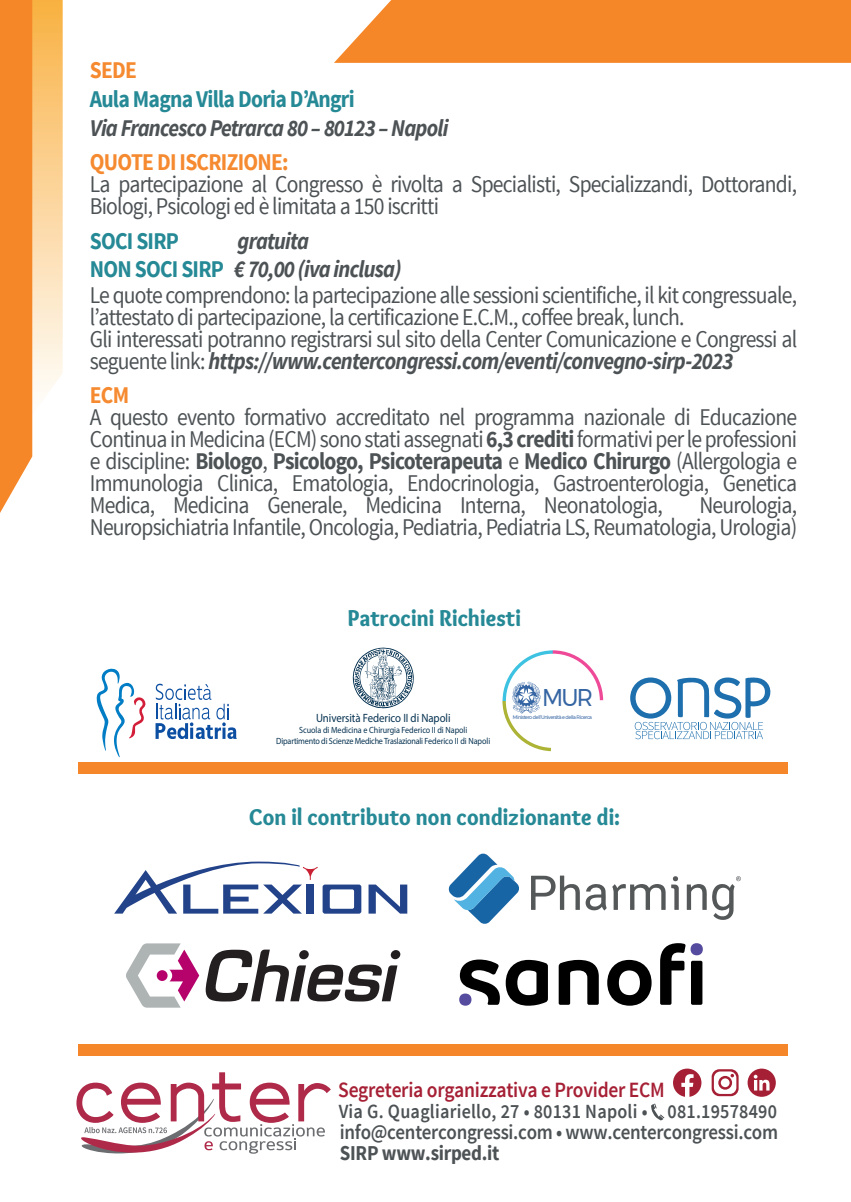
<style>
.page{position:relative;width:851px;height:1202px;background:#fff}
.page>*{position:absolute;margin:0;border:0;box-sizing:border-box;transform-origin:0 0}
.t1{font:24.2px "Montserrat";color:#3565a3;scale:.93 1}
.t2{font:24px/22px "Source Sans Pro";letter-spacing:-.035em;color:#4d5255;scale:.9 1}
.t3{font:italic 700 24px/28.8px "Source Sans Pro";letter-spacing:-.035em;color:#4d5255;scale:.9 1}
.t4{font:700 24px "Source Sans Pro";letter-spacing:-.035em;color:#268996;scale:.9 1}
.t5{font:700 24px "Source Sans Pro";letter-spacing:-.035em;color:#f58a30;scale:.9 1}
.t6{font:900 23.8px "Overlock";letter-spacing:.01em;color:#268996;scale:.9 1}
.t7{font:600 21.8px "Source Sans Pro";letter-spacing:-.015em;color:#a62035;scale:.9 1}
.t8{font:600 21.2px "Source Sans Pro";letter-spacing:-.015em;color:#4d5255;scale:.9 1}
.t9{font:700 21.2px "Source Sans Pro";letter-spacing:-.015em;color:#4d5255;scale:.9 1}
.t10{font:600 20px "Source Sans Pro";letter-spacing:.015em;color:#4d5255;scale:.9 1}
.t11{font:12px "Myriad Pro";letter-spacing:-.005em;color:#063251;scale:.9 1}
.t12{font:9px/11.6px "Myriad Pro";letter-spacing:-.005em;color:#063251;text-align:center;scale:.9 1}
.t13{font:5.2px "Montserrat";letter-spacing:-.075em;color:#3565a3;scale:.95 1}
.s1{font-style:normal;color:#268996}
.s2{font-weight:700;font-style:italic}
.s3{font-weight:700}
</style>
<div class="page">
<svg style="left:334px;top:0;width:516px;height:63px;background:#f58e35"></svg>
<svg style="left:630px;top:677px;width:141px;height:62px"></svg>
<div style="left:79px;top:762px;width:708px;height:12px;background:#f5872a"></div>
<div style="left:79px;top:1045px;width:708px;height:11px;background:#f5872a"></div>
<svg style="left:651px;top:1104px;width:13px;height:17px"></svg>
<svg style="left:76px;top:1072px;width:255px;height:82px"></svg>
<svg style="left:673px;top:1068px;width:28px;height:29px"></svg>
<svg style="left:711px;top:1069px;width:27px;height:27px"></svg>
<svg style="left:747px;top:1069px;width:28px;height:28px"></svg>
<svg style="left:97px;top:669px;width:48px;height:88px"></svg>
<svg style="left:155px;top:684px;width:82px;height:55px"></svg>
<svg style="left:353px;top:648px;width:60px;height:60px"></svg>
<svg style="left:502px;top:650px;width:101px;height:101px"></svg>
<svg style="left:448px;top:853px;width:71px;height:71px"></svg>
<svg style="left:531px;top:875px;width:75px;height:36px"></svg>
<svg style="left:686px;top:884px;width:20px;height:26px"></svg>
<svg style="left:612px;top:884px;width:53px;height:26px"></svg>
<svg style="left:671px;top:876px;width:7px;height:34px"></svg>
<svg style="left:712px;top:876px;width:28px;height:44px"></svg>
<svg style="left:368px;top:884px;width:39px;height:30px"></svg>
<svg style="left:114px;top:862px;width:247px;height:52px"></svg>
<svg style="left:460px;top:959px;width:88px;height:47px"></svg>
<svg style="left:558px;top:960px;width:40px;height:45px"></svg>
<svg style="left:607px;top:960px;width:44px;height:46px"></svg>
<div style="left:690px;top:961px;width:12px;height:44px;background:#000001;border-radius:2px"></div>
<svg style="left:660px;top:943px;width:25px;height:62px"></svg>
<div style="left:459px;top:993px;width:12px;height:13px;background:#554c9f;border-radius:50%"></div>
<div style="left:690px;top:943px;width:12px;height:12px;background:#554c9f;border-radius:50%"></div>
<svg style="left:206px;top:950px;width:191px;height:51px"></svg>
<svg style="left:126px;top:943px;width:73px;height:65px"></svg>
<div style="left:157px;top:970px;width:10px;height:11px;background:#b6036c;border-radius:50%"></div>
<div style="left:299px;top:950px;width:10px;height:9px;background:#231f20;border-radius:50%"></div>
<div style="left:390px;top:950px;width:10px;height:9px;background:#231f20;border-radius:50%"></div>
<svg style="left:0;top:0;width:63px;height:513px"></svg>
<p class="t5" style="left:90px;top:55px;width:54px">SEDE</p>
<p class="t4" style="left:90px;top:84px;width:296px">Aula Magna Villa Doria D’Angri</p>
<p class="t3" style="left:90px;top:113px;width:400px">Via Francesco Petrarca 80 – 80123 – Napoli</p>
<p class="t5" style="left:90px;top:146px;width:222px">QUOTE DI ISCRIZIONE:</p>
<p class="t2" style="left:90px;top:173px;width:787px">La partecipazione al Congresso è rivolta a Specialisti, Specializzandi, Dottorandi,<br>Biologi, Psicologi ed è limitata a 150 iscritti</p>
<p class="t4" style="left:90px;top:225px;width:101px">SOCI SIRP</p>
<p class="t3" style="left:90px;top:226px;width:348px;text-indent:148px">gratuita<br><span class="s1">NON SOCI SIRP</span> € 70,00 (iva inclusa)</p>
<p class="t2" style="left:90px;top:285px;width:787px">Le quote comprendono: la partecipazione alle sessioni scientifiche, il kit congressuale, l’attestato di partecipazione, la certificazione E.C.M., coffee break, lunch.<br>Gli interessati potranno registrarsi sul sito della Center Comunicazione e Congressi al seguente link: <span class="s2">https://www.centercongressi.com/eventi/convegno-sirp-2023</span></p>
<p class="t5" style="left:90px;top:380px;width:45px">ECM</p>
<p class="t2" style="left:90px;top:407px;width:787px;text-align:justify">A questo evento formativo accreditato nel programma nazionale di Educazione Continua in Medicina (ECM) sono stati assegnati <span class="s3">6,3 crediti</span> formativi per le professioni e discipline: <span class="s3">Biologo</span>, <span class="s3">Psicologo, Psicoterapeuta</span> e <span class="s3">Medico Chirurgo</span> (Allergologia e Immunologia Clinica, Ematologia, Endocrinologia, Gastroenterologia, Genetica Medica, Medicina Generale, Medicina Interna, Neonatologia,</p>
<p class="t2" style="left:90px;top:495px;width:787px;text-align:right">Neurologia,<br>Neuropsichiatria Infantile, Oncologia, Pediatria, Pediatria LS, Reumatologia, Urologia)</p>
<p class="t6" style="left:348px;top:603px;width:193px">Patrocini Richiesti</p>
<p class="t11" style="left:316px;top:711px;width:151px">Università Federico II di Napoli</p>
<p class="t12" style="left:276px;top:724px;width:239px">Scuola di Medicina e Chirurgia Federico II di Napoli<br>Dipartimento di Scienze Mediche Traslazionali Federico II di Napoli</p>
<p class="t1" style="left:542px;top:679px;width:56px">MUR</p>
<p class="t13" style="left:512px;top:713px;width:85px">Ministero dell’Università e della Ricerca</p>
<p class="t6" style="left:249px;top:802px;width:413px">Con il contributo non condizionante di:</p>
<p class="t7" style="left:338px;top:1076px;width:364px">Segreteria organizzativa e Provider ECM</p>
<p class="t8" style="left:340px;top:1118px;width:488px">info@centercongressi.com • www.centercongressi.com</p>
<p class="t9" style="left:340px;top:1139px;width:179px">SIRP www.sirped.it</p>
<p class="t10" style="left:338px;top:1099px;width:488px">Via G. Quagliariello, 27 • 80131 Napoli • 081.19578490</p>
</div>
